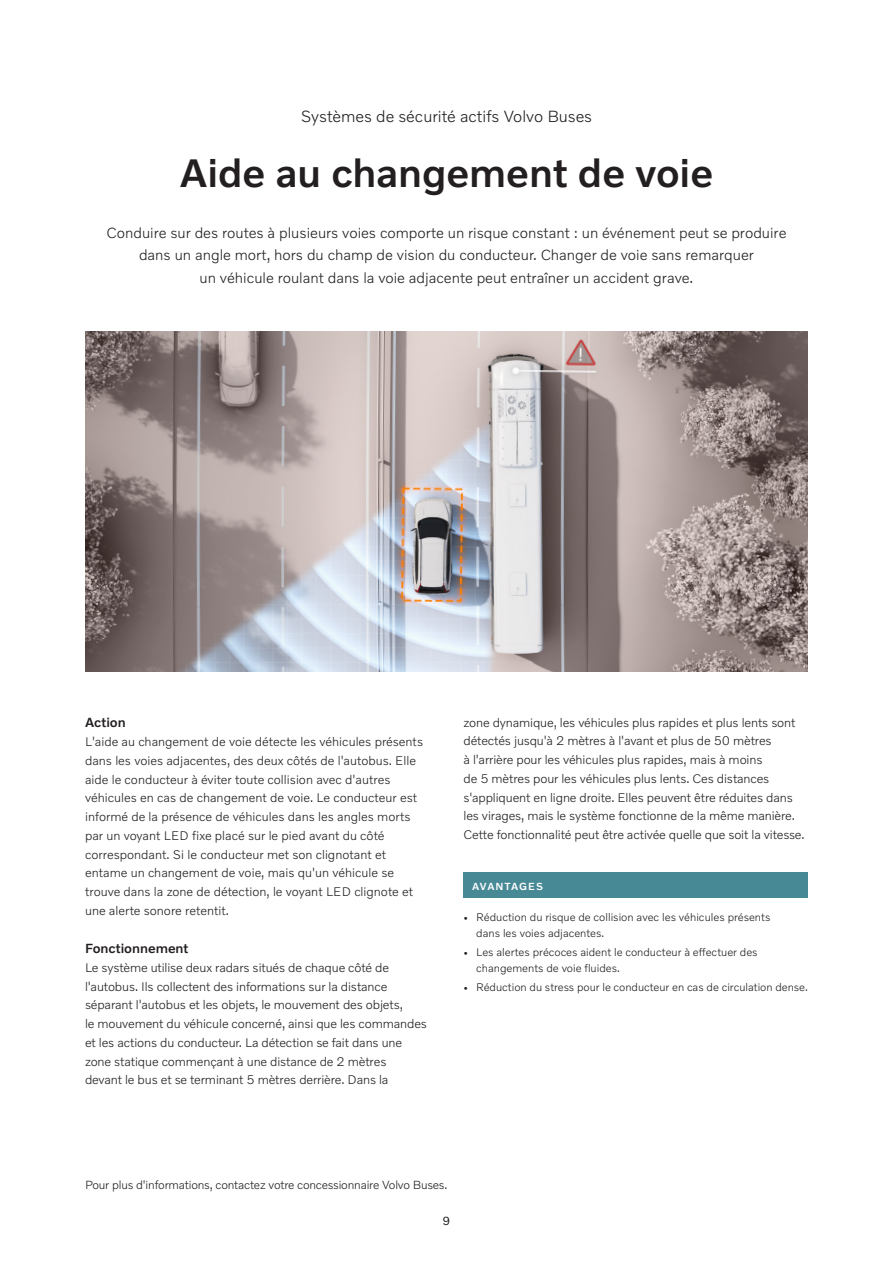
<style>
.page{position:relative;width:893px;height:1263px;background:#fff}
.page>*{position:absolute;margin:0;border:0;box-sizing:border-box;transform-origin:0 0}
.t1{font:700 40.5px "Volvo Novum 3.1";color:#231f20}
.t2{font:300 16.5px "Volvo Novum 3.1";color:#231f20}
.t3{font:300 15px/22.5px "Volvo Novum 3.1";color:#231f20;text-align:center}
.t4{font:700 13.5px "Volvo Novum 3.1";color:#231f20}
.t5{font:300 12.75px/18.8px "Volvo Novum 3.1";letter-spacing:-.01em;color:#231f20}
.t6{font:300 12px "Volvo Novum 3.1";letter-spacing:-.015em;color:#231f20}
.t7{font:12px "Volvo Novum 3.1";color:#231f20}
.t8{font:300 11.25px/16.5px "Volvo Novum 3.1";color:#231f20}
.t9{font:700 10.5px "Volvo Novum 3.1";letter-spacing:.09em;color:#fff}
</style>
<div class="page">
<img style="left:85px;top:332px;width:723px;height:340px">
<div style="left:463px;top:872px;width:345px;height:25px;background:#478995"></div>
<p class="t2" style="left:301px;top:106px;width:293px">Systèmes de sécurité actifs Volvo Buses</p>
<h1 class="t1" style="left:180px;top:148px;width:535px">Aide au changement de voie</h1>
<p class="t3" style="left:106px;top:221px;width:681px">Conduire sur des routes à plusieurs voies comporte un risque constant : un événement peut se produire dans un angle mort, hors du champ de vision du conducteur. Changer de voie sans remarquer<br>un véhicule roulant dans la voie adjacente peut entraîner un accident grave.</p>
<p class="t4" style="left:85px;top:714px;width:42px">Action</p>
<p class="t5" style="left:85px;top:732px;width:340px">L'aide au changement de voie détecte les véhicules présents dans les voies adjacentes, des deux côtés de l'autobus. Elle aide le conducteur à éviter toute collision avec d'autres véhicules en cas de changement de voie. Le conducteur est informé de la présence de véhicules dans les angles morts par un voyant LED fixe placé sur le pied avant du côté correspondant. Si le conducteur met son clignotant et entame un changement de voie, mais qu'un véhicule se trouve dans la zone de détection, le voyant LED clignote et une alerte sonore retentit.</p>
<p class="t4" style="left:85px;top:940px;width:105px">Fonctionnement</p>
<p class="t5" style="left:85px;top:957px;width:343px">Le système utilise deux radars situés de chaque côté de l'autobus. Ils collectent des informations sur la distance séparant l'autobus et les objets, le mouvement des objets,<br>le mouvement du véhicule concerné, ainsi que les commandes et les actions du conducteur. La détection se fait dans une zone statique commençant à une distance de 2 mètres<br>devant le bus et se terminant 5 mètres derrière. Dans la</p>
<p class="t5" style="left:463px;top:712px;width:343px">zone dynamique, les véhicules plus rapides et plus lents sont détectés jusqu'à 2 mètres à l'avant et plus de 50 mètres<br>à l'arrière pour les véhicules plus rapides, mais à moins<br>de 5 mètres pour les véhicules plus lents. Ces distances s'appliquent en ligne droite. Elles peuvent être réduites dans les virages, mais le système fonctionne de la même manière.<br>Cette fonctionnalité peut être activée quelle que soit la vitesse.</p>
<p class="t9" style="left:472px;top:879px;width:72px">AVANTAGES</p>
<p class="t8" style="left:476px;top:908px;width:296px;text-indent:-13px">• Réduction du risque de collision avec les véhicules présents dans les voies adjacentes.</p>
<p class="t8" style="left:476px;top:943px;width:283px;text-indent:-13px">• Les alertes précoces aident le conducteur à effectuer des changements de voie fluides.</p>
<p class="t8" style="left:463px;top:978px;width:346px">• Réduction du stress pour le conducteur en cas de circulation dense.</p>
<p class="t6" style="left:85px;top:1177px;width:364px">Pour plus d'informations, contactez votre concessionnaire Volvo Buses.</p>
<p class="t7" style="left:443px;top:1213px;width:9px">9</p>
</div>
